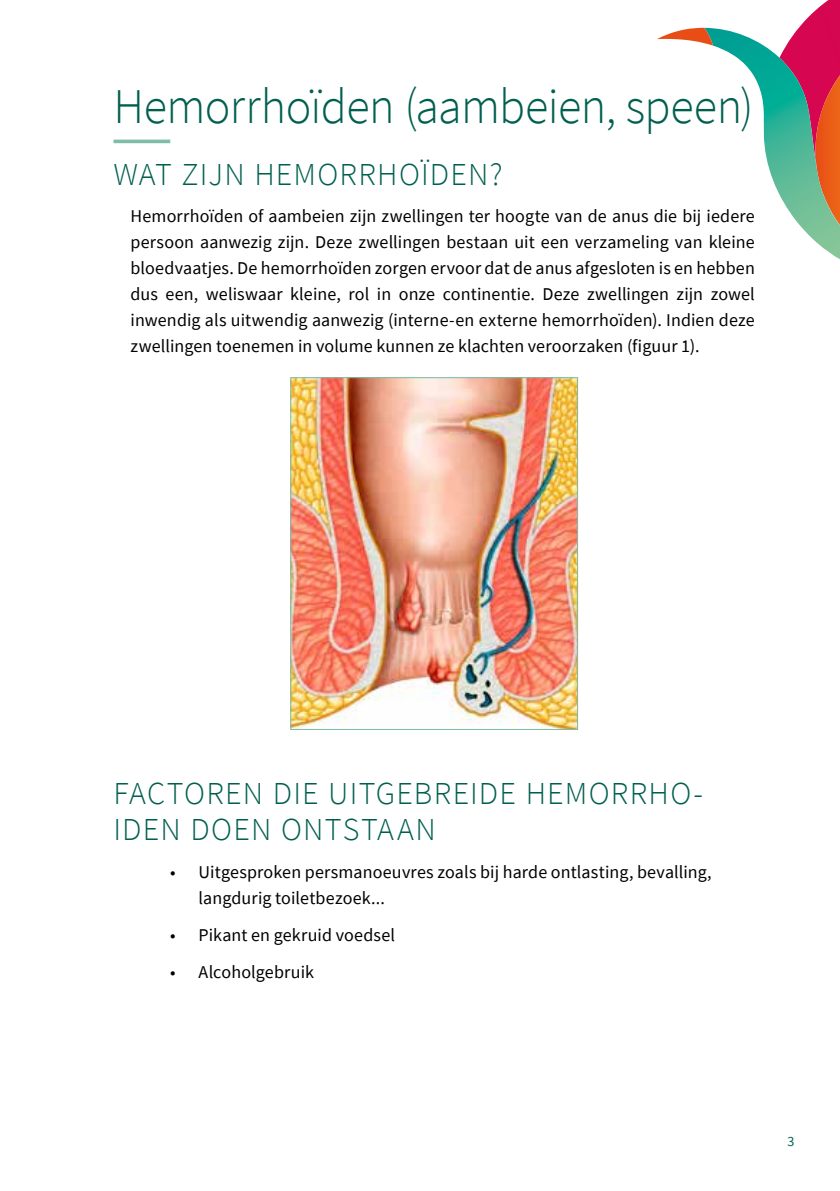
<style>
.page{position:relative;width:840px;height:1191px;background:#fff}
.page>*{position:absolute;margin:0;border:0;box-sizing:border-box;transform-origin:0 0}
.t1{font:300 50px "Source Sans Pro";letter-spacing:-.01em;color:#005f4f;scale:.96 1}
.t2{font:300 32px/36px "Source Sans Pro";letter-spacing:.04em;color:#005f4f}
.t3{font:18px/26px "Source Sans Pro";letter-spacing:.005em;color:#000;text-align:justify}
.t4{font:14px "Source Sans Pro";color:#005f4f}
</style>
<div class="page">
<svg style="left:657px;top:0;width:182px;height:259px"></svg>
<hr style="left:113px;top:140px;width:57px;height:3px;background:#80bcaa">
<img style="left:292px;top:379px;width:283px;height:349px">
<div style="left:290px;top:377px;width:287px;height:353px;border:1px solid #80bcaa"></div>
<h1 class="t1" style="left:113px;top:75px;width:668px">Hemorrhoïden (aambeien, speen)</h1>
<h2 class="t2" style="left:113px;top:156px;width:390px">WAT ZIJN HEMORRHOÏDEN?</h2>
<p class="t3" style="left:130px;top:203px;width:625px">Hemorrhoïden of aambeien zijn zwellingen ter hoogte van de anus die bij iedere persoon aanwezig zijn. Deze zwellingen bestaan uit een verzameling van kleine bloedvaatjes. De hemorrhoïden zorgen ervoor dat de anus afgesloten is en hebben dus een, weliswaar kleine, rol in onze continentie. Deze zwellingen zijn zowel inwendig als uitwendig aanwezig (interne-en externe hemorrhoïden). Indien deze zwellingen toenemen in volume kunnen ze klachten veroorzaken (figuur 1).</p>
<h2 class="t2" style="left:113px;top:775px;width:591px">FACTOREN DIE UITGEBREIDE HEMORRHO-<br>Ï DEN DOEN ONTSTAAN</h2>
<p class="t3" style="left:198px;top:858px;width:514px;text-indent:-28px">• Uitgesproken persmanoeuvres zoals bij harde ontlasting, bevalling, langdurig toiletbezoek...</p>
<p class="t3" style="left:170px;top:921px;width:226px">• Pikant en gekruid voedsel</p>
<p class="t3" style="left:170px;top:959px;width:145px">• Alcoholgebruik</p>
<p class="t4" style="left:787px;top:1132px;width:8px">3</p>
</div>
